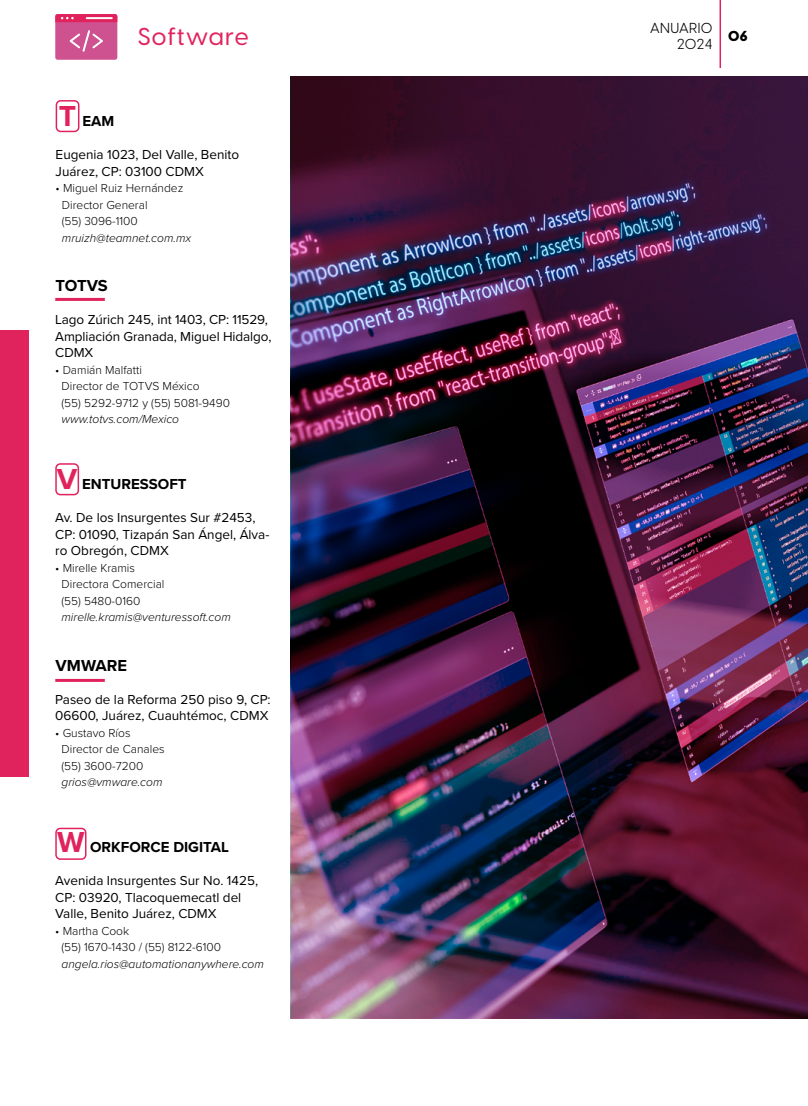
<style>
.page{position:relative;width:808px;height:1106px;background:#fff}
.page>*{position:absolute;margin:0;border:0;box-sizing:border-box;transform-origin:0 0}
.t1{font:700 30px "Proxima Nova";color:#e1235d}
.t2{font:500 24px "Visby CF";letter-spacing:.05em;color:#e1235d}
.t3{font:700 16.5px "Proxima Nova";color:#000}
.t4{font:700 15px "Proxima Nova";color:#000}
.t5{font:14.25px/16.5px "Visby CF";letter-spacing:.025em;color:#000;text-align:right}
.t6{font:800 14.25px "Visby CF";color:#000}
.t7{font:13.5px/16.5px "Proxima Nova";color:#000}
.t8{font:300 12px/16.5px "Proxima Nova";color:#000}
.t9{font:italic 300 12px "Proxima Nova";color:#000}
</style>
<div class="page">
<hr style="left:719px;top:0;width:2px;height:68px;background:#e1235d">
<div style="left:55px;top:14px;width:62px;height:46px;background:#ce5190;border-radius:2px"></div>
<svg style="left:55px;top:14px;width:62px;height:8px"></svg>
<svg style="left:70px;top:30px;width:33px;height:22px"></svg>
<div style="left:0;top:329px;width:28px;height:447px;background:#e1235d"></div>
<div style="left:56px;top:100px;width:23px;height:32px;border:2px solid #e1235d;border-radius:4px"></div>
<div style="left:55px;top:827px;width:31px;height:32px;border:2px solid #e1235d;border-radius:4px"></div>
<div style="left:55px;top:463px;width:24px;height:32px;border:2px solid #e1235d;border-radius:4px"></div>
<hr style="left:55px;top:679px;width:50px;height:3px;background:#e1235d">
<hr style="left:55px;top:298px;width:50px;height:3px;background:#e1235d">
<img style="left:291px;top:77px;width:517px;height:941px">
<h1 class="t1" style="left:59px;top:94px;width:19px">T</h1>
<p class="t4" style="left:82px;top:110px;width:33px">EAM</p>
<h2 class="t2" style="left:138px;top:19px;width:112px">Software</h2>
<p class="t5" style="left:650px;top:18px;width:64px">ANUARIO<br>2024</p>
<p class="t6" style="left:728px;top:25px;width:21px">06</p>
<p class="t7" style="left:56px;top:146px;width:185px">Eugenia 1023, Del Valle, Benito<br>Juárez, CP: 03100 CDMX</p>
<p class="t8" style="left:62px;top:179px;width:123px;text-indent:-6px">• Miguel Ruiz Hernández<br>Director General<br>(55) 3096-1100</p>
<p class="t9" style="left:62px;top:229px;width:131px">mruizh@teamnet.com.mx</p>
<p class="t3" style="left:56px;top:273px;width:53px">TOTVS</p>
<p class="t7" style="left:55px;top:311px;width:218px">Lago Zúrich 245, int 1403, CP: 11529,<br>Ampliación Granada, Miguel Hidalgo,<br>CDMX</p>
<p class="t8" style="left:61px;top:361px;width:170px;text-indent:-6px">• Damián Malfatti<br>Director de TOTVS México<br>(55) 5292-9712 y (55) 5081-9490</p>
<p class="t9" style="left:61px;top:410px;width:119px">www.totvs.com/Mexico</p>
<h1 class="t1" style="left:57px;top:457px;width:22px">V</h1>
<p class="t4" style="left:82px;top:473px;width:106px">ENTURESSOFT</p>
<p class="t7" style="left:55px;top:509px;width:216px">Av. De los Insurgentes Sur #2453,<br>CP: 01090, Tizapán San Ángel, Álva&shy;ro Obregón, CDMX</p>
<p class="t8" style="left:61px;top:559px;width:105px;text-indent:-6px">• Mirelle Kramis<br>Directora Comercial (55) 5480-0160</p>
<p class="t9" style="left:61px;top:608px;width:171px">mirelle.kramis@venturessoft.com</p>
<p class="t3" style="left:56px;top:653px;width:73px">VMWARE</p>
<p class="t7" style="left:55px;top:690px;width:217px">Paseo de la Reforma 250 piso 9, CP:<br>06600, Juárez, Cuauhtémoc, CDMX</p>
<p class="t8" style="left:61px;top:724px;width:105px;text-indent:-6px">• Gustavo Ríos<br>Director de Canales (55) 3600-7200</p>
<p class="t9" style="left:61px;top:773px;width:102px">grios@vmware.com</p>
<h1 class="t1" style="left:57px;top:820px;width:29px">W</h1>
<p class="t4" style="left:90px;top:836px;width:140px">ORKFORCE DIGITAL</p>
<p class="t7" style="left:55px;top:872px;width:204px">Avenida Insurgentes Sur No. 1425,<br>CP: 03920, Tlacoquemecatl del<br>Valle, Benito Juárez, CDMX</p>
<p class="t8" style="left:61px;top:922px;width:161px;text-indent:-6px">• Martha Cook<br>(55) 1670-1430 / (55) 8122-6100</p>
<p class="t9" style="left:61px;top:955px;width:204px">angela.rios@automationanywhere.com</p>
</div>
